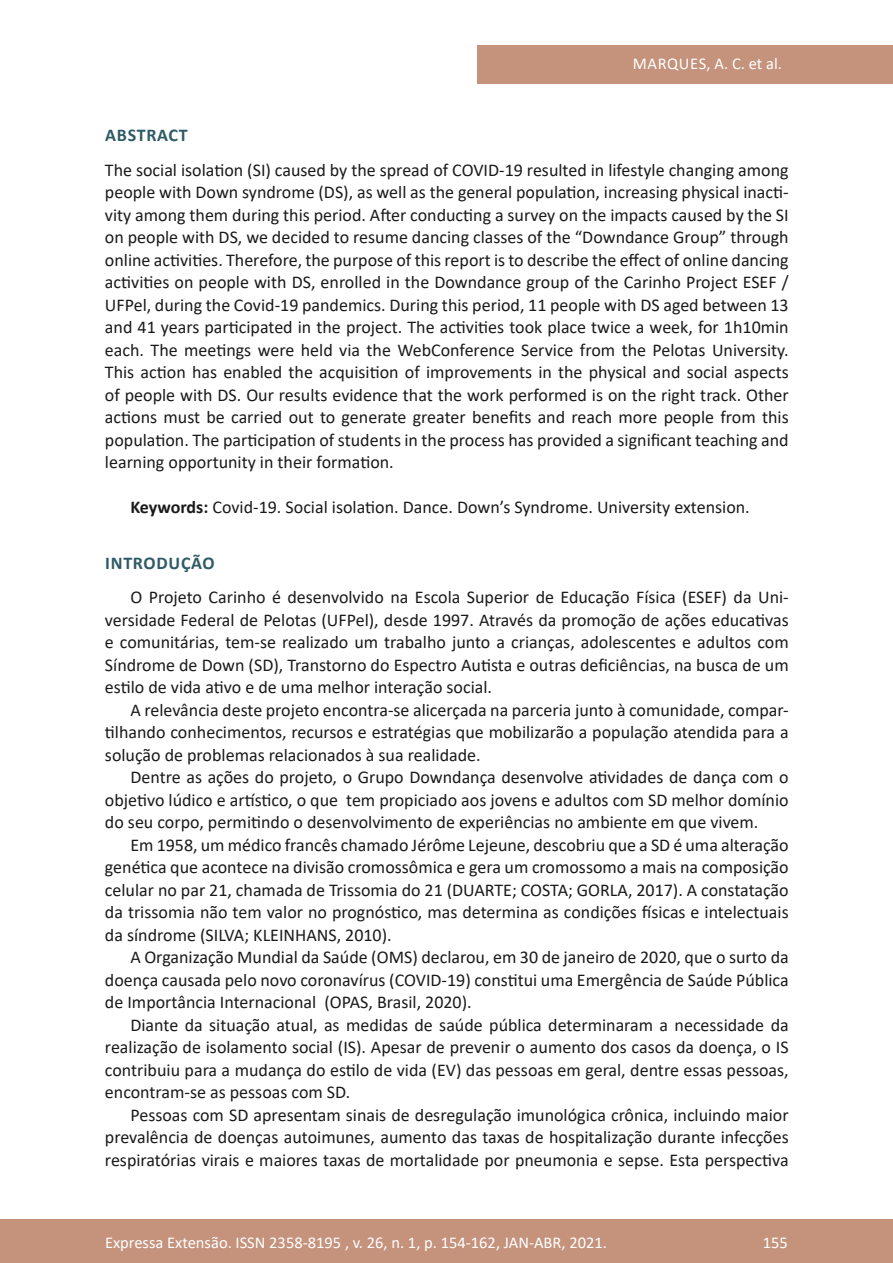
<style>
.page{position:relative;width:893px;height:1263px;background:#fff}
.page>*{position:absolute;margin:0;border:0;box-sizing:border-box;transform-origin:0 0}
.texto{font:18px/22.5px "Calibri";color:#1a1a1a;text-align:justify}
.subtitulo{font:700 18px "Calibri";letter-spacing:.04em;color:#2e5b65}
.t1{font:16.5px "Calibri";color:#fff}
.t2{font:16.5px "Calibri";letter-spacing:.035em;color:#fff}
.s1{font-weight:700}
</style>
<div class="page">
<div style="left:0;top:1219px;width:893px;height:44px;background:#c5927c"></div>
<div style="left:477px;top:45px;width:416px;height:39px;background:#c5927c"></div>
<p class="t2" style="left:633px;top:52px;width:151px">MARQUES, A. C. et al.</p>
<p class="subtitulo" style="left:105px;top:122px;width:84px">ABSTRACT</p>
<p class="texto" style="left:105px;top:158px;width:685px">The social isolation (SI) caused by the spread of COVID-19 resulted in lifestyle changing among people with Down syndrome (DS), as well as the general population, increasing physical inacti&shy;vity among them during this period. After conducting a survey on the impacts caused by the SI on people with DS, we decided to resume dancing classes of the “Downdance Group” through online activities. Therefore, the purpose of this report is to describe the effect of online dancing activities on people with DS, enrolled in the Downdance group of the Carinho Project ESEF / UFPel, during the Covid-19 pandemics. During this period, 11 people with DS aged between 13 and 41 years participated in the project. The activities took place twice a week, for 1h10min each. The meetings were held via the WebConference Service from the Pelotas University.<br>This action has enabled the acquisition of improvements in the physical and social aspects of people with DS. Our results evidence that the work performed is on the right track. Other actions must be carried out to generate greater benefits and reach more people from this population. The participation of students in the process has provided a significant teaching and learning opportunity in their formation.</p>
<p class="texto" style="left:130px;top:495px;width:621px"><span class="s1">Keywords:</span> Covid-19. Social isolation. Dance. Down’s Syndrome. University extension.</p>
<p class="subtitulo" style="left:105px;top:550px;width:111px">INTRODUÇÃO</p>
<p class="texto" style="left:105px;top:585px;width:685px;text-indent:26px">O Projeto Carinho é desenvolvido na Escola Superior de Educação Física (ESEF) da Uni&shy;versidade Federal de Pelotas (UFPel), desde 1997. Através da promoção de ações educativas e comunitárias, tem-se realizado um trabalho junto a crianças, adolescentes e adultos com Síndrome de Down (SD), Transtorno do Espectro Autista e outras deficiências, na busca de um estilo de vida ativo e de uma melhor interação social.</p>
<p class="texto" style="left:105px;top:698px;width:685px;text-indent:26px">A relevância deste projeto encontra-se alicerçada na parceria junto à comunidade, compar&shy;tilhando conhecimentos, recursos e estratégias que mobilizarão a população atendida para a solução de problemas relacionados à sua realidade.</p>
<p class="texto" style="left:105px;top:765px;width:685px;text-indent:26px">Dentre as ações do projeto, o Grupo Downdança desenvolve atividades de dança com o objetivo lúdico e artístico, o que tem propiciado aos jovens e adultos com SD melhor domínio do seu corpo, permitindo o desenvolvimento de experiências no ambiente em que vivem.</p>
<p class="texto" style="left:105px;top:833px;width:685px;text-indent:26px">Em 1958, um médico francês chamado Jérôme Lejeune, descobriu que a SD é uma alteração genética que acontece na divisão cromossômica e gera um cromossomo a mais na composição celular no par 21, chamada de Trissomia do 21 (DUARTE; COSTA; GORLA, 2017). A constatação da trissomia não tem valor no prognóstico, mas determina as condições físicas e intelectuais da síndrome (SILVA; KLEINHANS, 2010).</p>
<p class="texto" style="left:105px;top:945px;width:685px;text-indent:26px">A Organização Mundial da Saúde (OMS) declarou, em 30 de janeiro de 2020, que o surto da doença causada pelo novo coronavírus (COVID-19) constitui uma Emergência de Saúde Pública de Importância Internacional (OPAS, Brasil, 2020).</p>
<p class="texto" style="left:105px;top:1013px;width:685px;text-indent:26px">Diante da situação atual, as medidas de saúde pública determinaram a necessidade da realização de isolamento social (IS). Apesar de prevenir o aumento dos casos da doença, o IS contribuiu para a mudança do estilo de vida (EV) das pessoas em geral, dentre essas pessoas, encontram-se as pessoas com SD.</p>
<p class="texto" style="left:105px;top:1103px;width:685px;text-indent:26px">Pessoas com SD apresentam sinais de desregulação imunológica crônica, incluindo maior prevalência de doenças autoimunes, aumento das taxas de hospitalização durante infecções respiratórias virais e maiores taxas de mortalidade por pneumonia e sepse. Esta perspectiva</p>
<p class="t1" style="left:105px;top:1230px;width:503px">Expressa Extensão. ISSN 2358-8195 , v. 26, n. 1, p. 154-162, JAN-ABR, 2021.</p>
<p class="t1" style="left:763px;top:1230px;width:27px">155</p>
</div>
